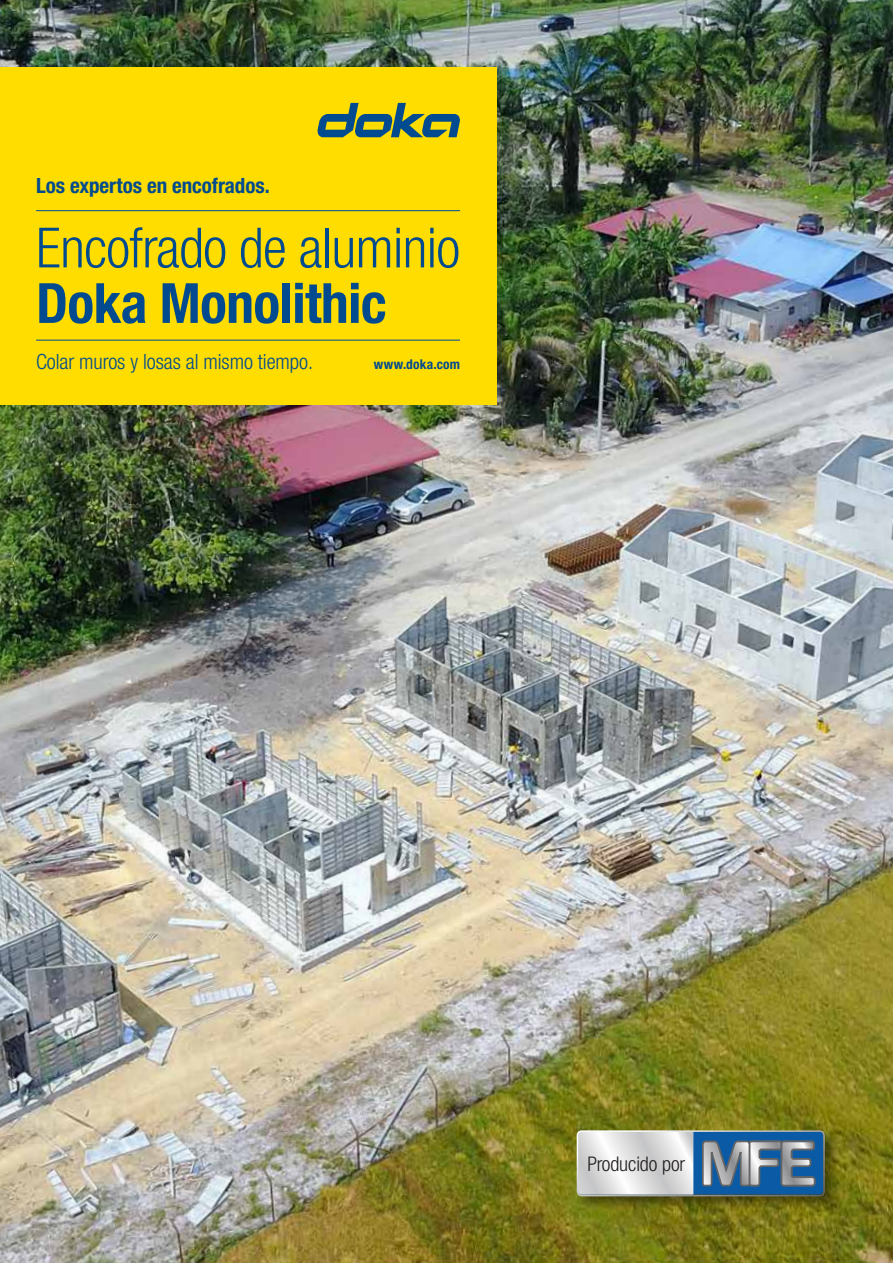
<style>
.page{position:relative;width:893px;height:1263px;background:#fff}
.page>*{position:absolute;margin:0;border:0;box-sizing:border-box;transform-origin:0 0}
.t1{font:300 condensed 55.5px "Helvetica Neue LTW1 G";letter-spacing:-.01em;color:#004a8f}
.t2{font:700 condensed 55.5px "Helvetica Neue LTW1 G";letter-spacing:-.01em;color:#004a8f}
.t3{font:300 condensed 21px "Helvetica Neue LTW1 G";letter-spacing:-.005em;color:#004a8f}
.t4{font:700 condensed 21px "Helvetica Neue LTW1 G";letter-spacing:-.005em;color:#004a8f}
.t5{font:300 condensed 20.25px "Helvetica Neue LTW1 G";letter-spacing:-.005em;color:#231f1f}
.t6{font:700 condensed 13.5px "Helvetica Neue LTW1 G";letter-spacing:.015em;color:#004a8f}
</style>
<div class="page">
<img style="left:0;top:0;width:893px;height:1263px">
<div style="left:0;top:67px;width:496px;height:338px;background:#fd0"></div>
<hr style="left:36px;top:210px;width:424px;height:1px;background:#004a8f">
<hr style="left:36px;top:340px;width:424px;height:1px;background:#004a8f">
<svg style="left:317px;top:103px;width:143px;height:34px"></svg>
<svg style="left:577px;top:1130px;width:261px;height:79px;background:#615f11"></svg>
<svg style="left:577px;top:1130px;width:248px;height:66px;background:#93a9be"></svg>
<p class="t4" style="left:36px;top:173px;width:235px">Los expertos en encofrados.</p>
<h1 class="t1" style="left:36px;top:215px;width:425px">Encofrado de aluminio</h1>
<h1 class="t2" style="left:36px;top:270px;width:352px">Doka Monolithic</h1>
<p class="t3" style="left:36px;top:349px;width:278px">Colar muros y losas al mismo tiempo.</p>
<p class="t6" style="left:374px;top:356px;width:88px">www.doka.com</p>
<p class="t5" style="left:587px;top:1152px;width:99px">Producido por</p>
</div>
